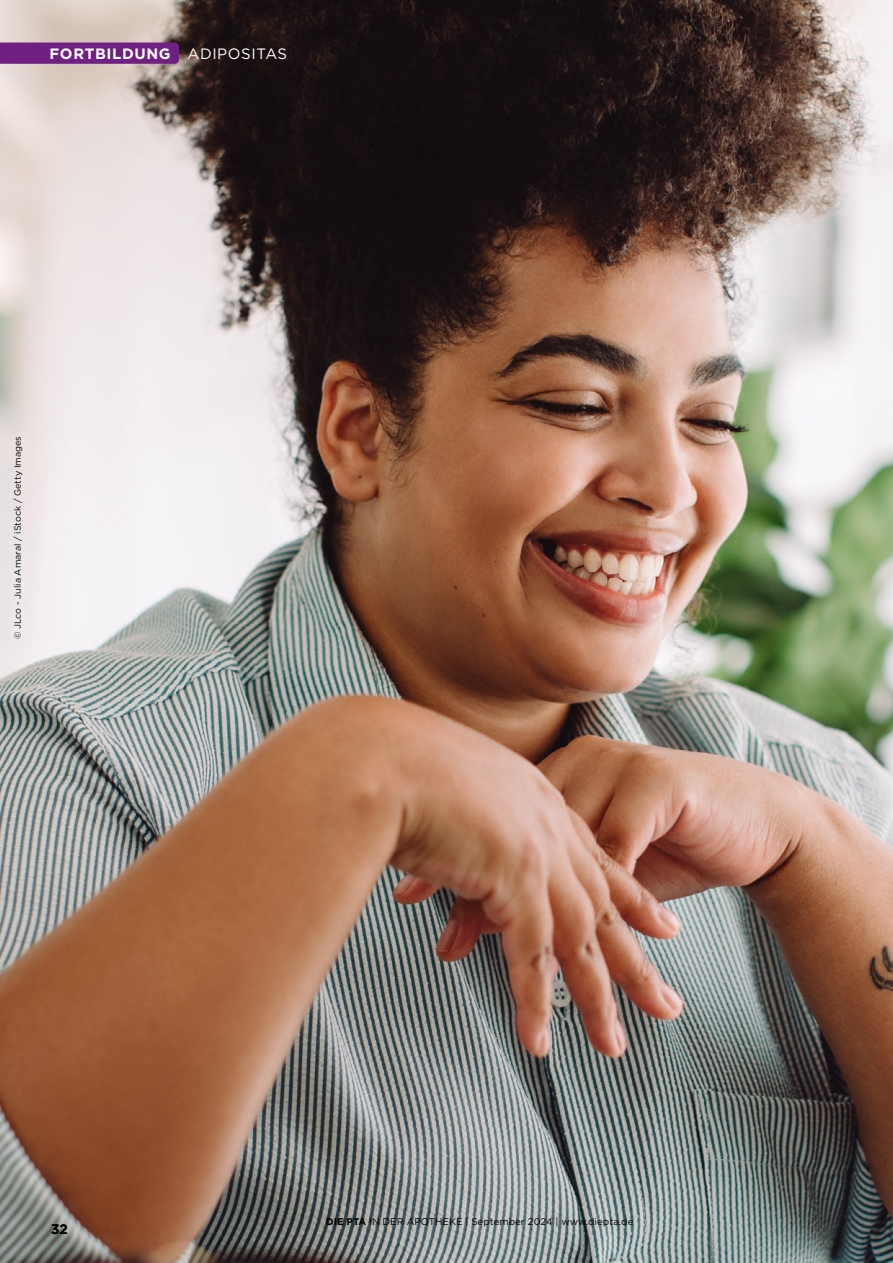
<style>
.page{position:relative;width:893px;height:1263px;background:#fff}
.page>*{position:absolute;margin:0;border:0;box-sizing:border-box;transform-origin:0 0}
.t1{font:700 15px "Gotham";letter-spacing:.04em;color:#fff}
.t2{font:500 13.5px "Gotham";color:#000}
.t3{font:9.75px "Gotham";color:#000}
.t4{font:9px "Gotham";color:#000}
.s1{font-weight:400}
.s2{font-weight:700}
</style>
<div class="page">
<img style="left:0;top:0;width:893px;height:1263px">
<div style="left:0;top:43px;width:179px;height:21px;background:#6f2082"></div>
<div style="left:3px;top:426px;width:30px;height:224px;background:#ebe5e5"></div>
<h1 class="t1" style="left:50px;top:44px;width:239px">FORTBILDUNG <span class="s1">ADIPOSITAS</span></h1>
<p class="t4" style="left:12px;top:639px;width:205px;rotate:-90deg">© JLco - Julia Amaral / iStock / Getty Images</p>
<h2 class="t2" style="left:51px;top:1220px;width:18px">32</h2>
<p class="t3" style="left:326px;top:1215px;width:309px"><span class="s2">DIE PTA</span> IN DER APOTHEKE | September 2024 | www.diepta.de</p>
</div>
